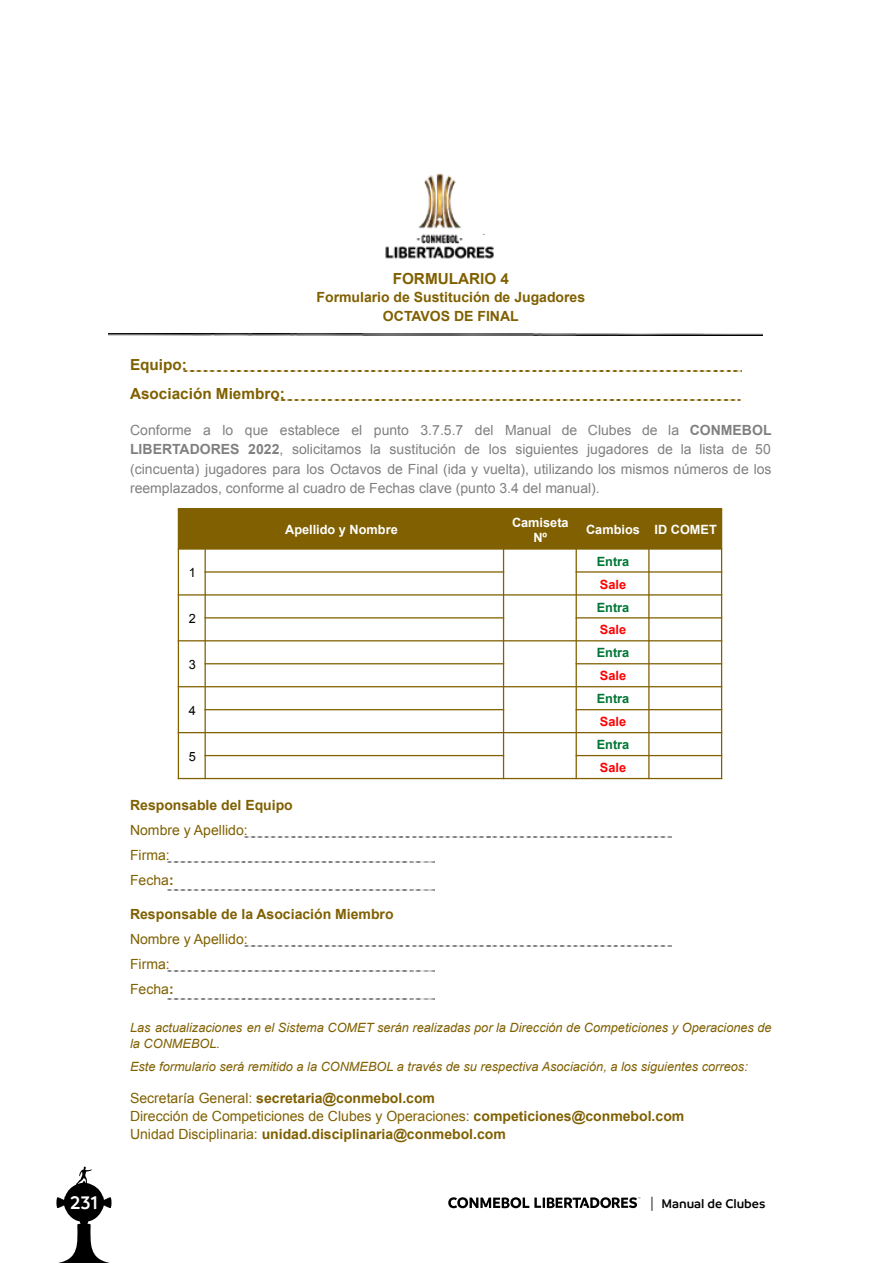
<style>
.page{position:relative;width:893px;height:1263px;background:#fff}
.page>*{position:absolute;margin:0;border:0;box-sizing:border-box;transform-origin:0 0}
.t1{font:600 19.5px "Branding";color:#fff}
.t2{font:700 15.3px/29.7px "Arial";color:#806000}
.t3{font:14.1px/19.2px "Arial";color:#808080;text-align:justify}
.t4{font:14.1px/24.9px "Arial";color:#806000}
.t5{font:700 14.1px/18.1px "Arial";color:#806000;text-align:center}
.t6{font:600 13.5px "Branding";color:#000}
.t7{font:italic 12.75px/16.2px "Arial";color:#806000}
.t8{font:700 12.75px/15.3px "Arial";color:#fff;text-align:center}
.t9{font:700 12.75px "Arial";color:#007635}
.t10{font:700 12.75px "Arial";color:#f00}
.t11{font:12.75px "Arial";color:#000}
.s1{font-weight:700}
.s2{font-weight:300;font-size:16.5px}
</style>
<div class="page">
<svg style="left:56px;top:1166px;width:56px;height:97px"></svg>
<svg style="left:448px;top:1197px;width:192px;height:11px"></svg>
<img style="left:385px;top:173px;width:109px;height:86px">
<div style="left:179px;top:509px;width:325px;height:40px;background:#806000"></div>
<div style="left:504px;top:509px;width:73px;height:40px;background:#806000"></div>
<div style="left:577px;top:509px;width:72px;height:40px;background:#806000"></div>
<div style="left:649px;top:509px;width:73px;height:40px;background:#806000"></div>
<hr style="left:178px;top:509px;width:1px;height:270px;background:#806000">
<hr style="left:205px;top:548px;width:1px;height:231px;background:#806000">
<hr style="left:503px;top:509px;width:1px;height:270px;background:#806000">
<hr style="left:576px;top:509px;width:1px;height:270px;background:#806000">
<hr style="left:648px;top:509px;width:2px;height:270px;background:#806000">
<hr style="left:721px;top:509px;width:1px;height:270px;background:#806000">
<hr style="left:178px;top:548px;width:544px;height:2px;background:#806000">
<hr style="left:205px;top:571px;width:299px;height:2px;background:#806000">
<hr style="left:576px;top:571px;width:146px;height:2px;background:#806000">
<hr style="left:178px;top:594px;width:544px;height:1px;background:#806000">
<hr style="left:205px;top:617px;width:299px;height:1px;background:#806000">
<hr style="left:576px;top:617px;width:146px;height:1px;background:#806000">
<hr style="left:178px;top:640px;width:544px;height:1px;background:#806000">
<hr style="left:205px;top:663px;width:299px;height:1px;background:#806000">
<hr style="left:576px;top:663px;width:146px;height:1px;background:#806000">
<hr style="left:178px;top:686px;width:544px;height:1px;background:#806000">
<hr style="left:205px;top:709px;width:299px;height:1px;background:#806000">
<hr style="left:576px;top:709px;width:146px;height:1px;background:#806000">
<hr style="left:178px;top:732px;width:544px;height:1px;background:#806000">
<hr style="left:205px;top:755px;width:299px;height:1px;background:#806000">
<hr style="left:576px;top:755px;width:146px;height:1px;background:#806000">
<hr style="left:178px;top:778px;width:544px;height:1px;background:#806000">
<img style="left:108px;top:334px;width:654px;height:2px">
<img style="left:184px;top:370px;width:557px;height:1px">
<img style="left:274px;top:400px;width:466px;height:1px">
<img style="left:245px;top:837px;width:426px;height:1px">
<img style="left:167px;top:862px;width:267px;height:1px">
<img style="left:167px;top:889px;width:267px;height:1px">
<img style="left:245px;top:946px;width:426px;height:1px">
<img style="left:167px;top:971px;width:267px;height:1px">
<img style="left:167px;top:998px;width:267px;height:1px">
<p class="t2" style="left:393px;top:264px;width:118px">FORMULARIO 4</p>
<p class="t5" style="left:317px;top:289px;width:270px">Formulario de Sustitución de Jugadores<br>OCTAVOS DE FINAL</p>
<p class="t2" style="left:130px;top:350px;width:156px">Equipo:<br>Asociación Miembro:</p>
<p class="t3" style="left:130px;top:421px;width:643px">Conforme a lo que establece el punto 3.7.5.7 del Manual de Clubes de la <span class="s1">CONMEBOL LIBERTADORES 2022</span>, solicitamos la sustitución de los siguientes jugadores de la lista de 50 (cincuenta) jugadores para los Octavos de Final (ida y vuelta), utilizando los mismos números de los reemplazados, conforme al cuadro de Fechas clave (punto 3.4 del manual).</p>
<p class="t8" style="left:285px;top:522px;width:114px">Apellido y Nombre</p>
<p class="t8" style="left:512px;top:515px;width:58px">Camiseta<br>Nº</p>
<p class="t8" style="left:586px;top:522px;width:132px">Cambios ID COMET</p>
<p class="t11" style="left:189px;top:564px;width:9px">1</p>
<p class="t9" style="left:597px;top:553px;width:34px">Entra</p>
<p class="t10" style="left:600px;top:576px;width:28px">Sale</p>
<p class="t11" style="left:189px;top:610px;width:9px">2</p>
<p class="t11" style="left:189px;top:656px;width:9px">3</p>
<p class="t11" style="left:189px;top:702px;width:9px">4</p>
<p class="t11" style="left:189px;top:748px;width:9px">5</p>
<p class="t9" style="left:597px;top:598px;width:34px">Entra</p>
<p class="t10" style="left:600px;top:621px;width:28px">Sale</p>
<p class="t9" style="left:597px;top:644px;width:34px">Entra</p>
<p class="t10" style="left:600px;top:667px;width:28px">Sale</p>
<p class="t9" style="left:597px;top:690px;width:34px">Entra</p>
<p class="t10" style="left:600px;top:713px;width:28px">Sale</p>
<p class="t9" style="left:597px;top:736px;width:34px">Entra</p>
<p class="t10" style="left:600px;top:759px;width:28px">Sale</p>
<p class="t5" style="left:130px;top:797px;width:164px">Responsable del Equipo</p>
<p class="t4" style="left:130px;top:818px;width:119px">Nombre y Apellido:<br>Firma:<br>Fecha<span class="s1">:</span></p>
<p class="t5" style="left:130px;top:906px;width:265px">Responsable de la Asociación Miembro</p>
<p class="t4" style="left:130px;top:927px;width:119px">Nombre y Apellido:<br>Firma:<br>Fecha<span class="s1">:</span></p>
<p class="t7" style="left:130px;top:1019px;width:643px">Las actualizaciones en el Sistema COMET serán realizadas por la Dirección de Competiciones y Operaciones de la CONMEBOL.</p>
<p class="t7" style="left:130px;top:1059px;width:619px">Este formulario será remitido a la CONMEBOL a través de su respectiva Asociación, a los siguientes correos:</p>
<p class="t4" style="left:130px;top:1089px;width:556px;line-height:18.1px">Secretaría General: <span class="s1">secretaria@conmebol.com<br></span>Dirección de Competiciones de Clubes y Operaciones: <span class="s1">competiciones@conmebol.com<br></span>Unidad Disciplinaria: <span class="s1">unidad.disciplinaria@conmebol.com</span></p>
<h1 class="t1" style="left:70px;top:1192px;width:29px">231</h1>
<p class="t6" style="left:650px;top:1196px;width:117px"><span class="s2">|</span> Manual de Clubes</p>
</div>
